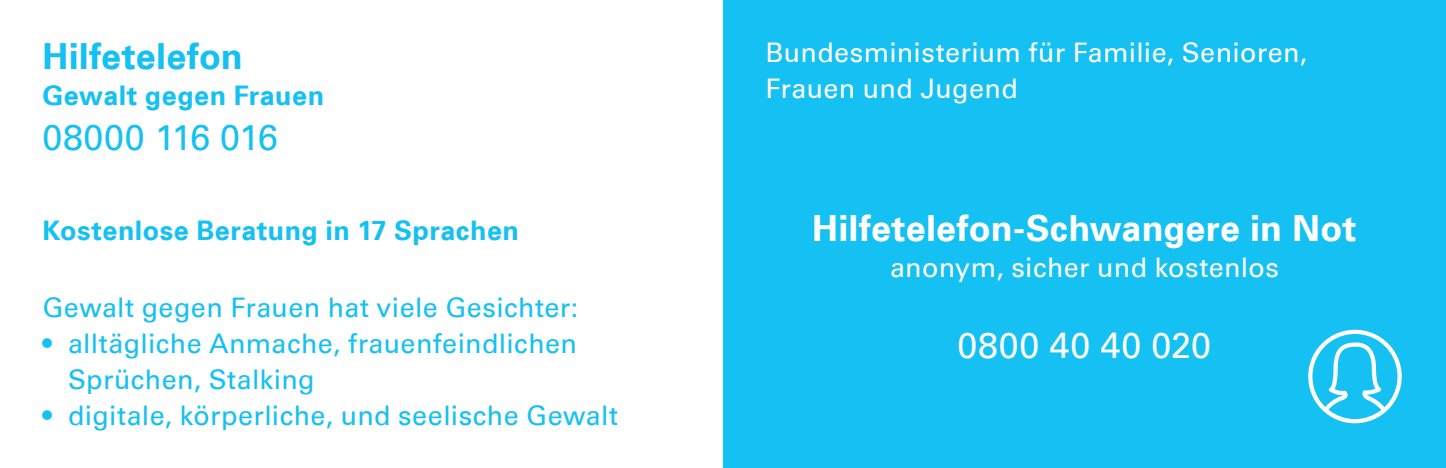
<style>
.page{position:relative;width:1446px;height:468px;background:#fff}
.page>*{position:absolute;margin:0;border:0;box-sizing:border-box;transform-origin:0 0}
.t1{font:36px "Universfor Uni S65 Bd";letter-spacing:.005em;color:#fff}
.t2{font:36px "Universfor Uni S65 Bd";letter-spacing:.005em;color:#15c0f2}
.t3{font:36px "Universfor Uni S55 Rm";letter-spacing:-.005em;color:#15c0f2}
.t4{font:36px "Universfor Uni S55 Rm";letter-spacing:.015em;color:#fff}
.t5{font:27px/36px "Universfor Uni S55 Rm";letter-spacing:.015em;color:#15c0f2}
.t6{font:27px/36px "Universfor Uni S55 Rm";letter-spacing:.01em;color:#fff}
.t7{font:27px "Universfor Uni S65 Bd";letter-spacing:.015em;color:#15c0f2}
</style>
<div class="page">
<div style="left:723px;top:0;width:723px;height:468px;background:#15c0f2"></div>
<svg style="left:1308px;top:330px;width:93px;height:93px"></svg>
<h1 class="t2" style="left:43px;top:31px;width:202px">Hilfetelefon</h1>
<p class="t7" style="left:43px;top:76px;width:283px">Gewalt gegen Frauen</p>
<h1 class="t3" style="left:43px;top:112px;width:237px">08000 116 016</h1>
<p class="t7" style="left:43px;top:212px;width:478px">Kostenlose Beratung in 17 Sprachen</p>
<p class="t5" style="left:43px;top:288px;width:537px">Gewalt gegen Frauen hat viele Gesichter:</p>
<p class="t5" style="left:68px;top:324px;width:510px;text-indent:-26px">• alltägliche Anmache, frauenfeindlichen<br>Sprüchen, Stalking</p>
<p class="t5" style="left:43px;top:396px;width:577px">• digitale, körperliche, und seelische Gewalt</p>
<p class="t6" style="left:765px;top:33px;width:543px">Bundesministerium für Familie, Senioren,<br>Frauen und Jugend</p>
<h1 class="t1" style="left:812px;top:202px;width:546px">Hilfetelefon-Schwangere in Not</h1>
<p class="t6" style="left:890px;top:248px;width:390px">anonym, sicher und kostenlos</p>
<h1 class="t4" style="left:957px;top:320px;width:255px">0800 40 40 020</h1>
</div>
